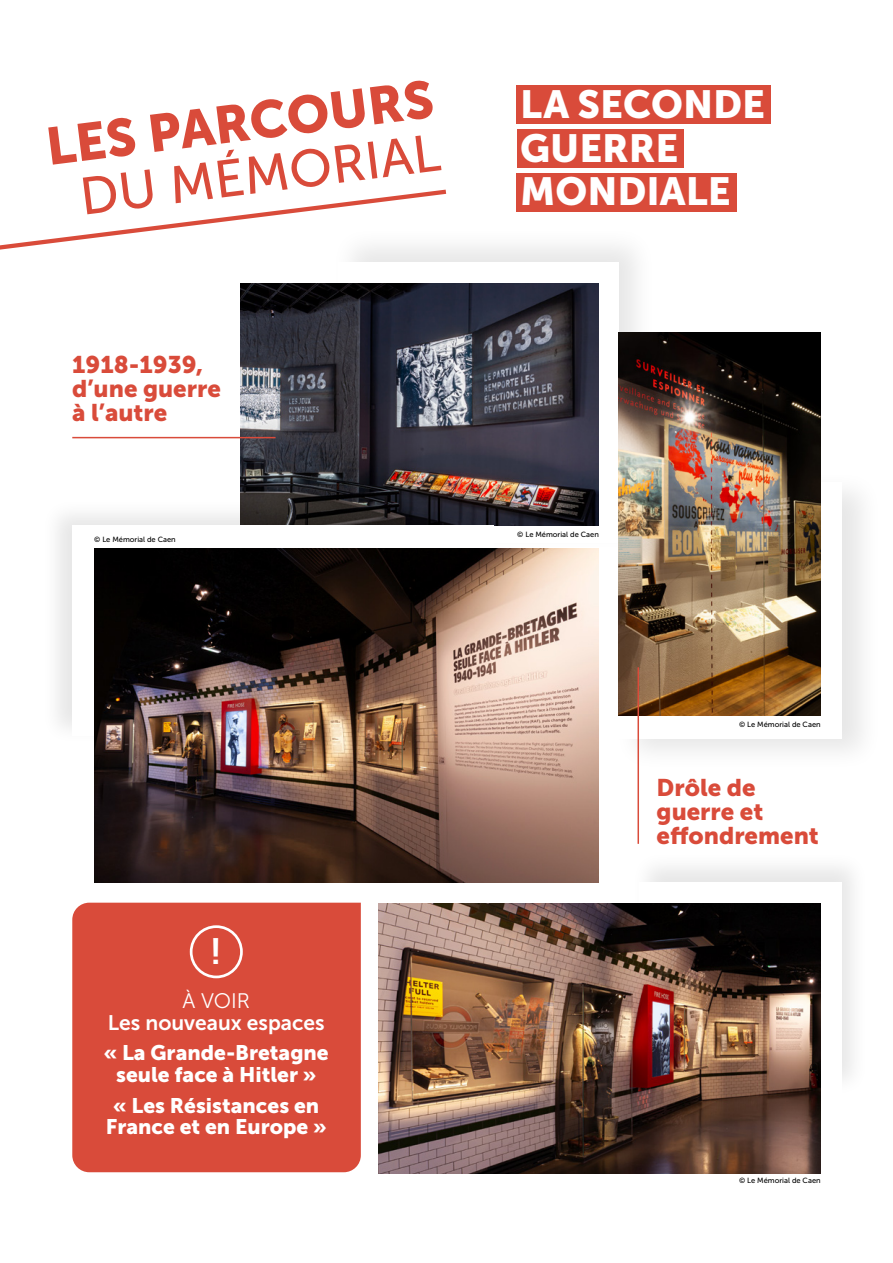
<style>
.page{position:relative;width:893px;height:1263px;background:#fff}
.page>*{position:absolute;margin:0;border:0;box-sizing:border-box;transform-origin:0 0}
.t1{font:52.2px "Museo Sans 900";color:#d94b3a}
.t2{font:52.2px "Museo Sans 500";color:#d94b3a}
.t3{font:39px/43.5px "Museo Sans 900";color:#fff}
.t4{font:36.45px "Museo Sans 700";color:#fff}
.t5{font:24px/24px "Museo Sans 900";color:#d94b3a}
.t6{font:21px/21.8px "Museo Sans 900";color:#fff;text-align:center}
.t7{font:21px "Museo Sans 700";color:#fff}
.t8{font:21px "Museo Sans 300";color:#fff}
.t9{font:7.5px "Museo Sans 500";color:#000}
</style>
<div class="page">
<div style="left:631px;top:850px;width:239px;height:248px;background:#000;opacity:.1"></div>
<div style="left:640px;top:882px;width:202px;height:211px;background:#fff"></div>
<div style="left:72px;top:903px;width:289px;height:269px;background:#d94b3a"></div>
<div style="left:190px;top:925px;width:53px;height:53px;border:3px solid #fff;border-radius:50%"></div>
<div style="left:330px;top:225px;width:327px;height:327px;background:#000;opacity:.1"></div>
<div style="left:338px;top:262px;width:281px;height:281px;background:#fff"></div>
<img style="left:240px;top:284px;width:359px;height:241px">
<div style="left:517px;top:85px;width:254px;height:38px;background:#d94b3a"></div>
<div style="left:517px;top:129px;width:166px;height:38px;background:#d94b3a"></div>
<div style="left:517px;top:173px;width:220px;height:38px;background:#d94b3a"></div>
<hr style="left:72px;top:437px;width:204px;height:1px;background:#d94b3a">
<div style="left:40px;top:497px;width:459px;height:248px;background:#000;opacity:.1"></div>
<div style="left:72px;top:525px;width:422px;height:211px;background:#fff"></div>
<img style="left:94px;top:549px;width:505px;height:333px">
<img style="left:378px;top:904px;width:443px;height:270px">
<svg style="left:0;top:190px;width:446px;height:60px"></svg>
<div style="left:613px;top:469px;width:270px;height:303px;background:#000;opacity:.1"></div>
<div style="left:619px;top:482px;width:223px;height:257px;background:#fff"></div>
<img style="left:619px;top:333px;width:202px;height:382px">
<hr style="left:637px;top:667px;width:2px;height:177px;background:#d94b3a">
<h1 class="t1" style="left:43px;top:117px;width:392px;rotate:-7deg">LES PARCOURS</h1>
<h1 class="t2" style="left:77px;top:168px;width:364px;rotate:-7deg">DU MÉMORIAL</h1>
<p class="t5" style="left:72px;top:352px;width:150px">1918-1939, d’une guerre à l’autre</p>
<p class="t9" style="left:94px;top:536px;width:83px">© Le Mémorial de Caen</p>
<h3 class="t4" style="left:210px;top:931px;width:13px">!</h3>
<p class="t8" style="left:182px;top:990px;width:69px">À VOIR</p>
<p class="t7" style="left:108px;top:1011px;width:218px">Les nouveaux espaces</p>
<p class="t6" style="left:104px;top:1042px;width:227px">« La Grande-Bretagne seule face à Hitler »</p>
<p class="t6" style="left:106px;top:1094px;width:222px">« Les Résistances en<br>France et en Europe »</p>
<h2 class="t3" style="left:520px;top:83px;width:246px">LA SECONDE<br>GUERRE<br>MONDIALE</h2>
<p class="t9" style="left:517px;top:530px;width:83px">© Le Mémorial de Caen</p>
<p class="t9" style="left:739px;top:720px;width:83px">© Le Mémorial de Caen</p>
<p class="t5" style="left:657px;top:775px;width:164px">Drôle de guerre et effondrement</p>
<p class="t9" style="left:739px;top:1176px;width:83px">© Le Mémorial de Caen</p>
</div>
